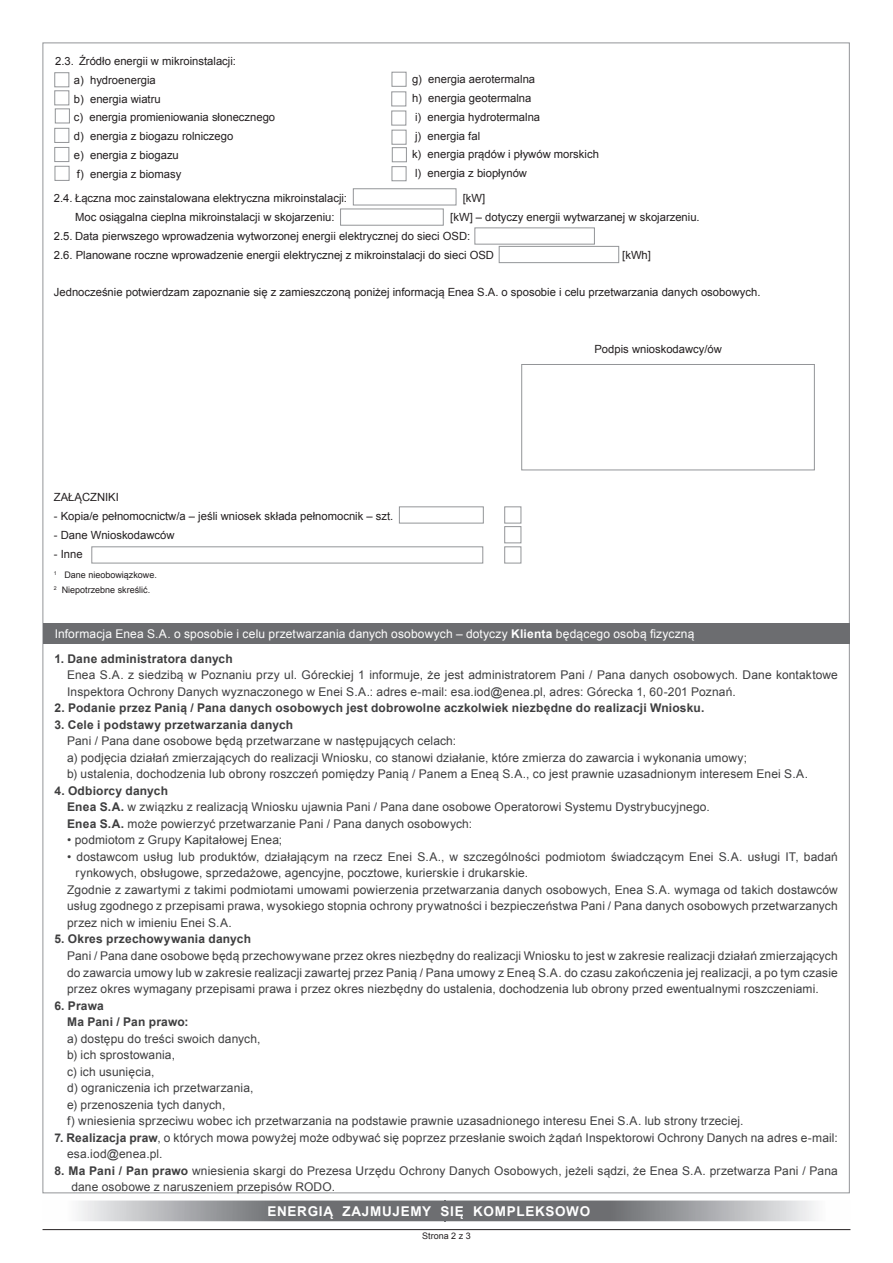
<style>
.page{position:relative;width:893px;height:1263px;background:#fff}
.page>*{position:absolute;margin:0;border:0;box-sizing:border-box;transform-origin:0 0}
.t1{font:700 13.5px "Arial";letter-spacing:.05em;color:#fff}
.t2{font:12px/16.5px "Arial";letter-spacing:.01em;color:#3e3e3f}
.t3{font:700 12px/16.5px "Arial";letter-spacing:.015em;color:#3e3e3f}
.t4{font:12px "Arial";letter-spacing:.015em;color:#fff}
.t5{font:11.25px/18.8px "Arial";color:#231f20}
.t6{font:9px/15px "Arial";color:#231f20}
.s1{font-weight:700}
</style>
<div class="page">
<svg style="left:78px;top:1200px;width:737px;height:21px;background:#949597"></svg>
<hr style="left:43px;top:1229px;width:807px;height:1px;background:#231f20">
<div style="left:353px;top:188px;width:103px;height:17px;border:1px solid #939598"></div>
<div style="left:340px;top:209px;width:104px;height:17px;border:1px solid #939598"></div>
<div style="left:474px;top:227px;width:121px;height:17px;border:1px solid #939598"></div>
<div style="left:499px;top:246px;width:120px;height:17px;border:1px solid #939598"></div>
<div style="left:504px;top:506px;width:17px;height:17px;border:1px solid #939598"></div>
<div style="left:399px;top:506px;width:85px;height:17px;border:1px solid #939598"></div>
<div style="left:504px;top:526px;width:17px;height:17px;border:1px solid #939598"></div>
<div style="left:504px;top:546px;width:17px;height:17px;border:1px solid #939598"></div>
<div style="left:91px;top:546px;width:392px;height:17px;border:1px solid #939598"></div>
<div style="left:521px;top:364px;width:294px;height:106px;border:1px solid #939598"></div>
<div style="left:43px;top:623px;width:807px;height:21px;background:#6c6d70"></div>
<div style="left:54px;top:72px;width:15px;height:15px;border:1px solid #939598"></div>
<div style="left:54px;top:90px;width:15px;height:15px;border:1px solid #939598"></div>
<div style="left:55px;top:108px;width:15px;height:15px;border:1px solid #939598"></div>
<div style="left:54px;top:128px;width:15px;height:15px;border:1px solid #939598"></div>
<div style="left:54px;top:147px;width:15px;height:15px;border:1px solid #939598"></div>
<div style="left:392px;top:130px;width:14px;height:15px;border:1px solid #939598"></div>
<div style="left:55px;top:166px;width:14px;height:15px;border:1px solid #939598"></div>
<div style="left:392px;top:72px;width:14px;height:15px;border:1px solid #939598"></div>
<div style="left:391px;top:91px;width:15px;height:15px;border:1px solid #939598"></div>
<div style="left:391px;top:111px;width:15px;height:14px;border:1px solid #939598"></div>
<div style="left:392px;top:147px;width:15px;height:15px;border:1px solid #939598"></div>
<div style="left:392px;top:166px;width:14px;height:15px;border:1px solid #939598"></div>
<p class="t5" style="left:74px;top:52px;width:203px;text-indent:-19px">2.3. Źródło energii w mikroinstalacji:<br>a) hydroenergia<br>b) energia wiatru<br>c) energia promieniowania słonecznego d) energia z biogazu rolniczego<br>e) energia z biogazu<br>f) energia z biomasy</p>
<p class="t5" style="left:412px;top:70px;width:188px">g) energia aerotermalna<br>h) energia geotermalna<br>i) energia hydrotermalna<br>j) energia fal<br>k) energia prądów i pływów morskich l) energia z biopłynów</p>
<p class="t5" style="left:54px;top:189px;width:295px">2.4. Łączna moc zainstalowana elektryczna mikroinstalacji:</p>
<p class="t5" style="left:463px;top:189px;width:24px">[kW]</p>
<p class="t5" style="left:75px;top:208px;width:261px">Moc osiągalna cieplna mikroinstalacji w skojarzeniu:</p>
<p class="t5" style="left:54px;top:208px;width:647px;text-indent:396px">[kW] – dotyczy energii wytwarzanej w skojarzeniu.<br>2.5. Data pierwszego wprowadzenia wytworzonej energii elektrycznej do sieci OSD:<br>2.6. Planowane roczne wprowadzenie energii elektrycznej z mikroinstalacji do sieci OSD</p>
<p class="t5" style="left:622px;top:245px;width:30px">[kWh]</p>
<p class="t5" style="left:54px;top:283px;width:708px">Jednocześnie potwierdzam zapoznanie się z zamieszczoną poniżej informacją Enea S.A. o sposobie i celu przetwarzania danych osobowych.</p>
<p class="t5" style="left:54px;top:488px;width:67px">ZAŁĄCZNIKI</p>
<p class="t5" style="left:54px;top:507px;width:341px">- Kopia/e pełnomocnictw/a – jeśli wniosek składa pełnomocnik – szt.</p>
<p class="t5" style="left:54px;top:526px;width:122px">- Dane Wnioskodawców</p>
<p class="t5" style="left:54px;top:544px;width:30px">- Inne</p>
<p class="t6" style="left:54px;top:567px;width:105px"><sup>1</sup> Dane nieobowiązkowe.<br><sup>2</sup> Niepotrzebne skreślić.</p>
<p class="t5" style="left:594px;top:339px;width:129px">Podpis wnioskodawcy/ów</p>
<p class="t4" style="left:55px;top:625px;width:641px">Informacja Enea S.A. o sposobie i celu przetwarzania danych osobowych – dotyczy <span class="s1">Klienta</span> będącego osobą fizyczną</p>
<p class="t3" style="left:54px;top:651px;width:180px">1. Dane administratora danych</p>
<p class="t2" style="left:67px;top:667px;width:772px">Enea S.A. z siedzibą w Poznaniu przy ul. Góreckiej 1 informuje, że jest administratorem Pani / Pana danych osobowych. Dane kontaktowe<br>Inspektora Ochrony Danych wyznaczonego w Enei S.A.: adres e-mail: esa.iod@enea.pl, adres: Górecka 1, 60-201 Poznań.</p>
<p class="t3" style="left:54px;top:700px;width:651px">2. Podanie przez Panią / Pana danych osobowych jest dobrowolne aczkolwiek niezbędne do realizacji Wniosku.</p>
<p class="t3" style="left:54px;top:717px;width:240px">3. Cele i podstawy przetwarzania danych</p>
<p class="t2" style="left:67px;top:733px;width:742px">Pani / Pana dane osobowe będą przetwarzane w następujących celach:<br>a) podjęcia działań zmierzających do realizacji Wniosku, co stanowi działanie, które zmierza do zawarcia i wykonania umowy;<br>b) ustalenia, dochodzenia lub obrony roszczeń pomiędzy Panią / Panem a Eneą S.A., co jest prawnie uzasadnionym interesem Enei S.A.</p>
<p class="t2" style="left:67px;top:783px;width:644px;text-indent:-13px"><span class="s1">4. Odbiorcy danych<br>Enea S.A.</span> w związku z realizacją Wniosku ujawnia Pani / Pana dane osobowe Operatorowi Systemu Dystrybucyjnego.<br><span class="s1">Enea S.A.</span> może powierzyć przetwarzanie Pani / Pana danych osobowych:</p>
<p class="t2" style="left:67px;top:832px;width:217px">• podmiotom z Grupy Kapitałowej Enea;</p>
<p class="t2" style="left:67px;top:849px;width:772px">• dostawcom usług lub produktów, działającym na rzecz Enei S.A., w szczególności podmiotom świadczącym Enei S.A. usługi IT, badań</p>
<p class="t2" style="left:76px;top:865px;width:454px">rynkowych, obsługowe, sprzedażowe, agencyjne, pocztowe, kurierskie i drukarskie.</p>
<p class="t2" style="left:67px;top:882px;width:772px">Zgodnie z zawartymi z takimi podmiotami umowami powierzenia przetwarzania danych osobowych, Enea S.A. wymaga od takich dostawców</p>
<p class="t2" style="left:67px;top:898px;width:772px">usług zgodnego z przepisami prawa, wysokiego stopnia ochrony prywatności i bezpieczeństwa Pani / Pana danych osobowych przetwarzanych</p>
<p class="t2" style="left:67px;top:915px;width:166px">przez nich w imieniu Enei S.A.</p>
<p class="t3" style="left:54px;top:931px;width:198px">5. Okres przechowywania danych</p>
<p class="t2" style="left:67px;top:948px;width:772px;text-align:justify">Pani / Pana dane osobowe będą przechowywane przez okres niezbędny do realizacji Wniosku to jest w zakresie realizacji działań zmierzających do zawarcia umowy lub w zakresie realizacji zawartej przez Panią / Pana umowy z Eneą S.A. do czasu zakończenia jej realizacji, a po tym czasie przez okres wymagany przepisami prawa i przez okres niezbędny do ustalenia, dochodzenia lub obrony przed ewentualnymi roszczeniami.</p>
<p class="t3" style="left:67px;top:997px;width:123px;text-indent:-13px">6. Prawa<br>Ma Pani / Pan prawo:</p>
<p class="t2" style="left:67px;top:1030px;width:678px">a) dostępu do treści swoich danych,<br>b) ich sprostowania,<br>c) ich usunięcia,<br>d) ograniczenia ich przetwarzania,<br>e) przenoszenia tych danych,<br>f) wniesienia sprzeciwu wobec ich przetwarzania na podstawie prawnie uzasadnionego interesu Enei S.A. lub strony trzeciej.</p>
<p class="t2" style="left:67px;top:1129px;width:772px;text-indent:-13px"><span class="s1">7. Realizacja praw</span>, o których mowa powyżej może odbywać się poprzez przesłanie swoich żądań Inspektorowi Ochrony Danych na adres e-mail: esa.iod@enea.pl.</p>
<p class="t2" style="left:71px;top:1162px;width:768px;text-indent:-17px"><span class="s1">8. Ma Pani / Pan prawo</span> wniesienia skargi do Prezesa Urzędu Ochrony Danych Osobowych, jeżeli sądzi, że Enea S.A. przetwarza Pani / Pana dane osobowe z naruszeniem przepisów RODO.</p>
<p class="t1" style="left:268px;top:1202px;width:324px">ENERGIĄ ZAJMUJEMY SIĘ KOMPLEKSOWO</p>
<p class="t6" style="left:422px;top:1229px;width:50px">Strona 2 z 3</p>
</div>
